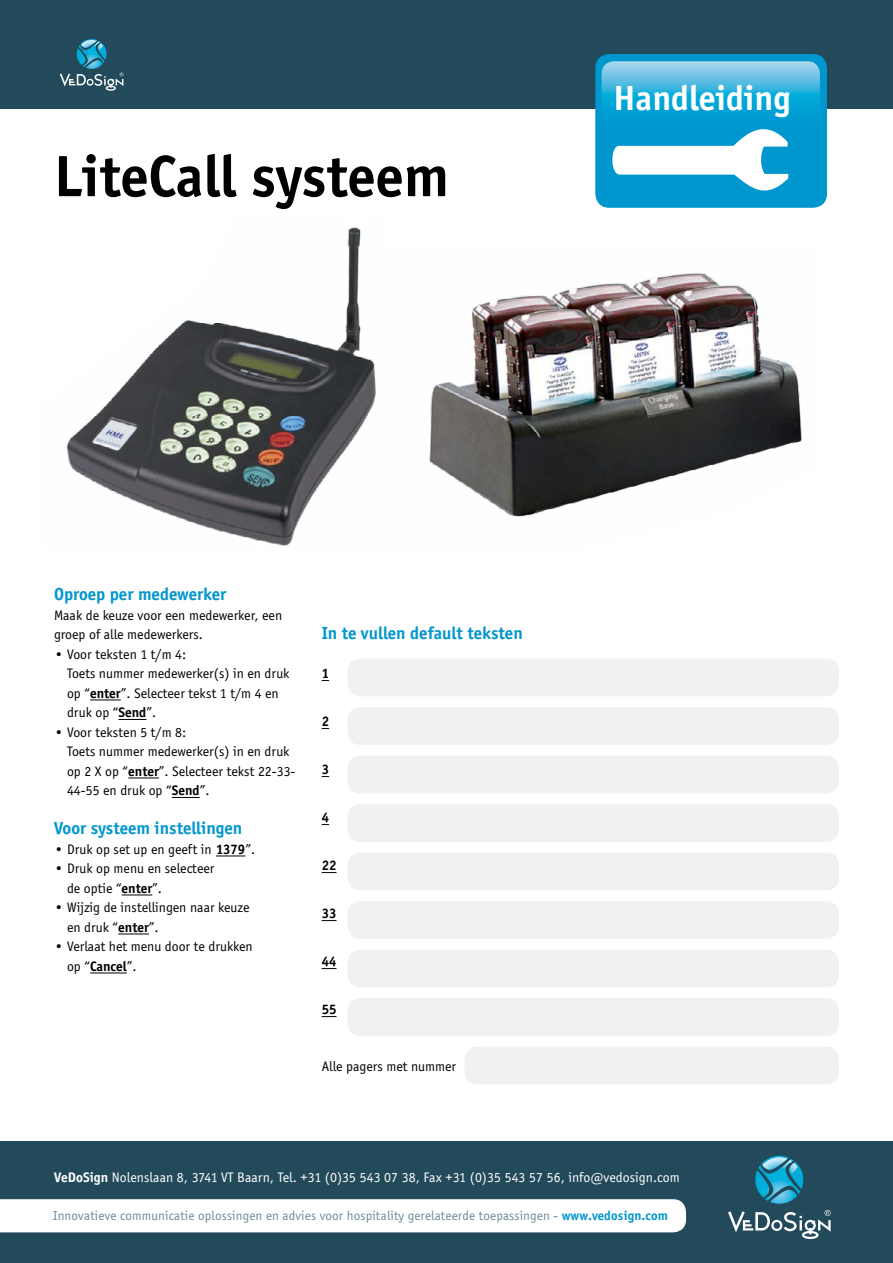
<style>
.page{position:relative;width:893px;height:1263px;background:#fff}
.page>*{position:absolute;margin:0;border:0;box-sizing:border-box;transform-origin:0 0}
.t1{font:700 60px "Officina Sans";color:#000}
.t2{font:700 36px "Officina Sans";color:#fff}
.bodytekst{font:700 18px "Officina Sans";color:#0096ce}
.bodytekst-2{font:14.25px/19.5px "Officina Sans";color:#000}
.t3{font:14.25px "Officina Sans";letter-spacing:.005em;color:#fff}
.bodytekst-3{font:700 14.25px "Officina Sans";color:#000}
.t4{font:13.5px "Officina Sans";letter-spacing:.01em;color:#6c8a9a}
.s1{font-weight:700}
.s2{font-weight:700;color:#0096ce}
</style>
<div class="page">
<div style="left:348px;top:659px;width:491px;height:37px;background:#f1f1f2;border-radius:13px"></div>
<div style="left:348px;top:707px;width:491px;height:38px;background:#f1f1f2;border-radius:13px"></div>
<div style="left:348px;top:756px;width:491px;height:37px;background:#f1f1f2;border-radius:13px"></div>
<div style="left:348px;top:804px;width:491px;height:38px;background:#f1f1f2;border-radius:13px"></div>
<div style="left:348px;top:853px;width:491px;height:37px;background:#f1f1f2;border-radius:13px"></div>
<div style="left:348px;top:901px;width:491px;height:38px;background:#f1f1f2;border-radius:13px"></div>
<div style="left:348px;top:950px;width:491px;height:37px;background:#f1f1f2;border-radius:13px"></div>
<div style="left:348px;top:998px;width:491px;height:38px;background:#f1f1f2;border-radius:13px"></div>
<div style="left:465px;top:1047px;width:374px;height:37px;background:#f1f1f2;border-radius:13px"></div>
<div style="left:0;top:0;width:893px;height:108px;background:#234a5a"></div>
<div style="left:0;top:1141px;width:893px;height:122px;background:#234a5a"></div>
<div style="left:0;top:1199px;width:686px;height:33px;background:#fff"></div>
<svg style="left:755px;top:1156px;width:48px;height:48px"></svg>
<svg style="left:728px;top:1210px;width:103px;height:29px"></svg>
<div style="left:595px;top:54px;width:232px;height:154px;background:#0096ce;border-radius:14px"></div>
<svg style="left:602px;top:61px;width:218px;height:130px"></svg>
<hr style="left:90px;top:700px;width:31px;height:1px;background:#000">
<svg style="left:118px;top:719px;width:28px;height:1px"></svg>
<hr style="left:128px;top:778px;width:31px;height:1px;background:#000">
<svg style="left:172px;top:797px;width:28px;height:1px"></svg>
<svg style="left:216px;top:856px;width:29px;height:1px"></svg>
<hr style="left:122px;top:895px;width:30px;height:1px;background:#000">
<hr style="left:118px;top:934px;width:31px;height:1px;background:#000">
<hr style="left:90px;top:973px;width:37px;height:1px;background:#000">
<img style="left:66px;top:227px;width:310px;height:319px">
<img style="left:429px;top:273px;width:373px;height:244px">
<svg style="left:60px;top:39px;width:63px;height:52px"></svg>
<svg style="left:322px;top:872px;width:15px;height:1px"></svg>
<svg style="left:322px;top:920px;width:15px;height:1px"></svg>
<svg style="left:322px;top:968px;width:15px;height:1px"></svg>
<svg style="left:322px;top:1016px;width:15px;height:1px"></svg>
<p class="t1" style="left:54px;top:140px;width:396px">LiteCall systeem</p>
<p class="t2" style="left:613px;top:76px;width:179px">Handleiding</p>
<p class="bodytekst" style="left:54px;top:583px;width:174px">Oproep per medewerker</p>
<p class="bodytekst-2" style="left:54px;top:605px;width:230px">Maak de keuze voor een medewerker, een groep of alle medewerkers.</p>
<p class="bodytekst-2" style="left:67px;top:644px;width:224px;text-indent:-13px">• Voor teksten 1 t/m 4:<br>Toets nummer medewerker(s) in en druk op “<span class="s1">enter</span>”. Selecteer tekst 1 t/m 4 en druk op “<span class="s1">Send</span>”.</p>
<p class="bodytekst-2" style="left:67px;top:722px;width:230px;text-indent:-13px">• Voor teksten 5 t/m 8:<br>Toets nummer medewerker(s) in en druk op 2 X op “<span class="s1">enter</span>”. Selecteer tekst 22-33-<br>44-55 en druk op “<span class="s1">Send</span>”.</p>
<p class="bodytekst" style="left:54px;top:817px;width:190px">Voor systeem instellingen</p>
<p class="bodytekst-2" style="left:54px;top:839px;width:203px">• Druk op set up en geeft in <span class="s1">1379</span>”.</p>
<p class="bodytekst-2" style="left:67px;top:859px;width:149px;text-indent:-13px">• Druk op menu en selecteer de optie “<span class="s1">enter</span>”.</p>
<p class="bodytekst-2" style="left:67px;top:898px;width:184px;text-indent:-13px">• Wijzig de instellingen naar keuze en druk “<span class="s1">enter</span>”.</p>
<p class="bodytekst-2" style="left:67px;top:937px;width:187px;text-indent:-13px">• Verlaat het menu door te drukken op “<span class="s1">Cancel</span>”.</p>
<p class="bodytekst" style="left:322px;top:622px;width:203px">In te vullen default teksten</p>
<p class="bodytekst-3" style="left:322px;top:665px;width:9px">1</p>
<p class="bodytekst-3" style="left:322px;top:713px;width:9px">2</p>
<p class="bodytekst-3" style="left:322px;top:761px;width:9px">3</p>
<p class="bodytekst-3" style="left:322px;top:809px;width:9px">4</p>
<p class="bodytekst-3" style="left:322px;top:857px;width:16px">22</p>
<p class="bodytekst-3" style="left:322px;top:905px;width:16px">33</p>
<p class="bodytekst-3" style="left:322px;top:953px;width:16px">44</p>
<p class="bodytekst-3" style="left:322px;top:1001px;width:16px">55</p>
<p class="bodytekst-2" style="left:322px;top:1056px;width:136px">Alle pagers met nummer</p>
<p class="t3" style="left:54px;top:1169px;width:627px"><span class="s1">VeDoSign</span> Nolenslaan 8, 3741 VT Baarn, Tel. +31 (0)35 543 07 38, Fax +31 (0)35 543 57 56, info@vedosign.com</p>
<p class="t4" style="left:53px;top:1208px;width:616px">Innovatieve communicatie oplossingen en advies voor hospitality gerelateerde toepassingen - <span class="s2">www.vedosign.com</span></p>
</div>
